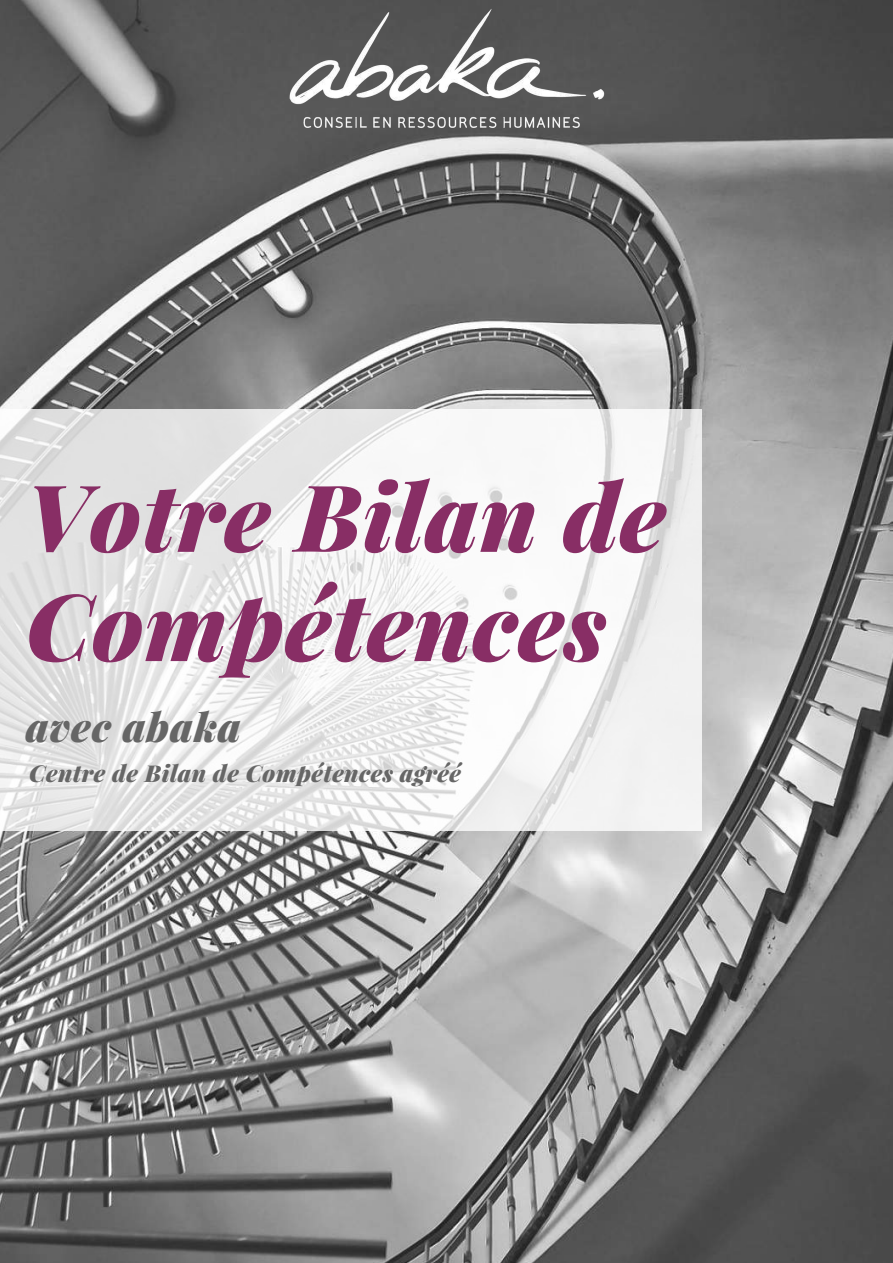
<style>
.page{position:relative;width:893px;height:1263px;background:#fff}
.page>*{position:absolute;margin:0;border:0;box-sizing:border-box;transform-origin:0 0}
.t1{font:italic 900 92.7px/109.2px "Playfair Display";letter-spacing:.01em;color:#882e65}
.t2{font:italic 900 39.75px "Playfair Display";letter-spacing:.02em;color:#666}
.t3{font:italic 900 23.25px "Playfair Display";letter-spacing:.02em;color:#666}
</style>
<div class="page">
<img style="left:0;top:0;width:893px;height:1263px">
<svg style="left:0;top:410px;width:701px;height:421px"></svg>
<img style="left:289px;top:7px;width:316px;height:126px">
<h1 class="t1" style="left:26px;top:459px;width:642px">Votre Bilan de<br>Compétences</h1>
<h2 class="t2" style="left:26px;top:699px;width:217px">avec abaka</h2>
<p class="t3" style="left:29px;top:756px;width:433px">Centre de Bilan de Compétences agréé</p>
</div>
